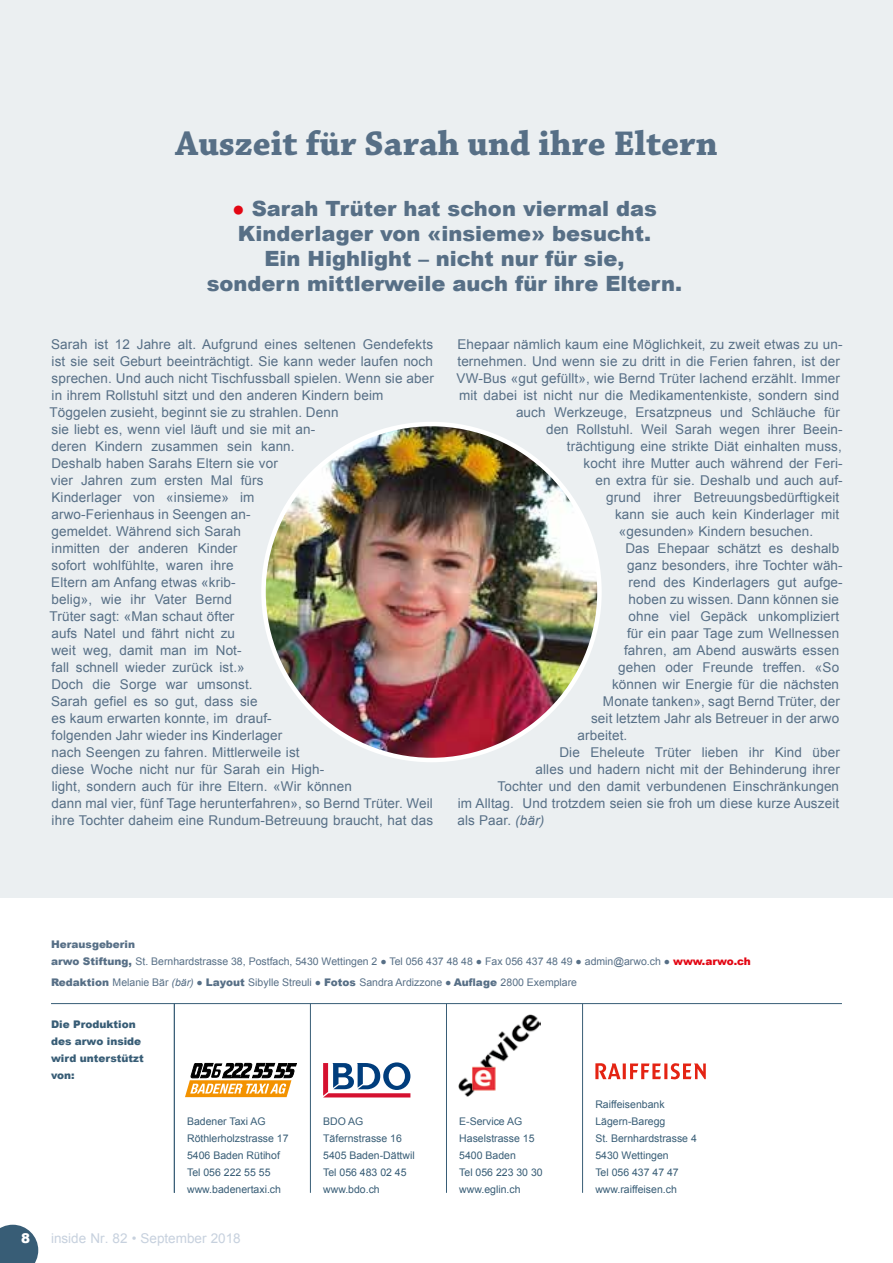
<style>
.page{position:relative;width:893px;height:1263px;background:#fff}
.page>*{position:absolute;margin:0;border:0;box-sizing:border-box;transform-origin:0 0}
.t1{font:700 36px "Chaparral Pro";color:#576f86}
.t2{font:900 21px/25.2px "Arial";color:#576f86;text-align:center}
.t3{font:13.5px/17px "Arial";letter-spacing:.01em;color:#576f86}
.t4{font:13.5px "Arial";color:#c7d1de}
.t5{font:900 13.5px "Arial";color:#fff}
.t6{font:10.5px/17px "Arial";color:#385d76}
.t7{font:10.5px/17px "Arial";color:#576f86}
.t8{font:900 10.5px/17px "Arial";color:#385d76}
.s1{font-family:"Arial Narrow";font-weight:400;color:#e30613}
.s2{font-style:italic}
.s3{font-weight:900}
.s4{font-family:"Arial Narrow"}
.s5{font-weight:900;color:#e30613}
</style>
<div class="page">
<svg style="left:0;top:1225px;width:38px;height:38px"></svg>
<div style="left:0;top:0;width:893px;height:897px;background:#ebeff1"></div>
<img style="left:458px;top:1014px;width:83px;height:83px">
<hr style="left:174px;top:1003px;width:1px;height:190px;background:#385d76">
<hr style="left:310px;top:1003px;width:1px;height:190px;background:#385d76">
<hr style="left:446px;top:1003px;width:1px;height:190px;background:#385d76">
<hr style="left:582px;top:1003px;width:1px;height:190px;background:#385d76">
<hr style="left:51px;top:1003px;width:791px;height:1px;background:#385d76">
<svg style="left:595px;top:1063px;width:111px;height:16px"></svg>
<svg style="left:185px;top:1063px;width:112px;height:34px"></svg>
<svg style="left:323px;top:1062px;width:87px;height:35px"></svg>
<img style="left:264px;top:424px;width:335px;height:336px;border-radius:166px">
<h1 class="t1" style="left:175px;top:123px;width:544px">Auszeit für Sarah und ihre Eltern</h1>
<h2 class="t2" style="left:207px;top:195px;width:477px"><span class="s1">●</span> Sarah Trüter hat schon viermal das Kinderlager von «insieme» besucht.<br>Ein Highlight – nicht nur für sie,<br>sondern mittlerweile auch für ihre Eltern.</h2>
<p class="t3" style="left:50px;top:336px;width:386px">Sarah ist 12 Jahre alt. Aufgrund eines seltenen Gendefekts ist sie seit Geburt beeinträchtigt. Sie kann weder laufen noch sprechen. Und auch nicht Tischfussball spielen. Wenn sie aber in ihrem Rollstuhl sitzt und den anderen Kindern beim Töggelen zusieht, beginnt sie zu strahlen. Denn<br>sie liebt es, wenn viel läuft und sie mit an-<br>deren Kindern zusammen sein kann.<br>Deshalb haben Sarahs Eltern sie vor<br>vier Jahren zum ersten Mal fürs<br>Kinderlager von «insieme» im<br>arwo-Ferienhaus in Seengen an-<br>gemeldet. Während sich Sarah<br>inmitten der anderen Kinder<br>sofort wohlfühlte, waren ihre<br>Eltern am Anfang etwas «krib-<br>belig», wie ihr Vater Bernd<br>Trüter sagt: «Man schaut öfter<br>aufs Natel und fährt nicht zu<br>weit weg, damit man im Not-<br>fall schnell wieder zurück ist.»<br>Doch die Sorge war umsonst.<br>Sarah gefiel es so gut, dass sie<br>es kaum erwarten konnte, im drauf-<br>folgenden Jahr wieder ins Kinderlager<br>nach Seengen zu fahren. Mittlerweile ist<br>diese Woche nicht nur für Sarah ein High-<br>light, sondern auch für ihre Eltern. «Wir können<br>dann mal vier, fünf Tage herunterfahren», so Bernd Trüter. Weil ihre Tochter daheim eine Rundum-Betreuung braucht, hat das</p>
<p class="t3" style="left:457px;top:336px;width:387px">Ehepaar nämlich kaum eine Möglichkeit, zu zweit etwas zu un-</p>
<p class="t3" style="left:457px;top:353px;width:384px">ternehmen. Und wenn sie zu dritt in die Ferien fahren, ist der</p>
<p class="t3" style="left:457px;top:370px;width:385px">VW-Bus «gut gefüllt», wie Bernd Trüter lachend erzählt. Immer</p>
<p class="t3" style="left:459px;top:387px;width:382px">mit dabei ist nicht nur die Medikamentenkiste, sondern sind</p>
<p class="t3" style="left:516px;top:404px;width:325px">auch Werkzeuge, Ersatzpneus und Schläuche für</p>
<p class="t3" style="left:546px;top:421px;width:298px">den Rollstuhl. Weil Sarah wegen ihrer Beein-</p>
<p class="t3" style="left:567px;top:438px;width:276px">trächtigung eine strikte Diät einhalten muss,</p>
<p class="t3" style="left:584px;top:455px;width:261px">kocht ihre Mutter auch während der Feri-</p>
<p class="t3" style="left:595px;top:472px;width:249px">en extra für sie. Deshalb und auch auf-</p>
<p class="t3" style="left:606px;top:489px;width:235px">grund ihrer Betreuungsbedürftigkeit</p>
<p class="t3" style="left:615px;top:506px;width:226px">kann sie auch kein Kinderlager mit</p>
<p class="t3" style="left:619px;top:523px;width:196px">«gesunden» Kindern besuchen.</p>
<p class="t3" style="left:625px;top:540px;width:215px">Das Ehepaar schätzt es deshalb</p>
<p class="t3" style="left:627px;top:557px;width:217px">ganz besonders, ihre Tochter wäh-</p>
<p class="t3" style="left:629px;top:574px;width:216px">rend des Kinderlagers gut aufge-</p>
<p class="t3" style="left:629px;top:591px;width:212px">hoben zu wissen. Dann können sie</p>
<p class="t3" style="left:629px;top:608px;width:212px">ohne viel Gepäck unkompliziert</p>
<p class="t3" style="left:627px;top:625px;width:214px">für ein paar Tage zum Wellnessen</p>
<p class="t3" style="left:624px;top:642px;width:217px">fahren, am Abend auswärts essen</p>
<p class="t3" style="left:618px;top:659px;width:223px">gehen oder Freunde treffen. «So</p>
<p class="t3" style="left:612px;top:676px;width:229px">können wir Energie für die nächsten</p>
<p class="t3" style="left:603px;top:693px;width:239px">Monate tanken», sagt Bernd Trüter, der</p>
<p class="t3" style="left:591px;top:710px;width:250px">seit letztem Jahr als Betreuer in der arwo</p>
<p class="t3" style="left:577px;top:727px;width:51px">arbeitet.</p>
<p class="t3" style="left:559px;top:744px;width:282px">Die Eheleute Trüter lieben ihr Kind über</p>
<p class="t3" style="left:535px;top:761px;width:306px">alles und hadern nicht mit der Behinderung ihrer</p>
<p class="t3" style="left:498px;top:778px;width:343px">Tochter und den damit verbundenen Einschränkungen</p>
<p class="t3" style="left:458px;top:795px;width:383px">im Alltag. Und trotzdem seien sie froh um diese kurze Auszeit</p>
<p class="t3" style="left:457px;top:812px;width:88px">als Paar. <span class="s2">(bär)</span></p>
<p class="t7" style="left:51px;top:936px;width:701px"><span class="s3">Herausgeberin<br>arwo Stiftung,</span> St. Bernhardstrasse 38, Postfach, 5430 Wettingen 2 <span class="s4">●</span> Tel 056 437 48 48 <span class="s4">●</span> Fax 056 437 48 49 <span class="s4">●</span> admin@arwo.ch <span class="s4">●</span> <span class="s5">www.arwo.ch</span></p>
<p class="t7" style="left:51px;top:974px;width:528px"><span class="s3">Redaktion</span> Melanie Bär <span class="s2">(bär)</span> <span class="s4">●</span> <span class="s3">Layout</span> Sibylle Streuli <span class="s4">●</span> <span class="s3">Fotos</span> Sandra Ardizzone <span class="s4">●</span> <span class="s3">Auflage</span> 2800 Exemplare</p>
<p class="t8" style="left:51px;top:1015px;width:94px">Die Produktion des arwo inside wird unterstützt von:</p>
<p class="t6" style="left:187px;top:1113px;width:103px">Badener Taxi AG<br>Röthlerholzstrasse 17<br>5406 Baden Rütihof<br>Tel 056 222 55 55 www.badenertaxi.ch</p>
<p class="t6" style="left:323px;top:1113px;width:93px">BDO AG<br>Täfernstrasse 16<br>5405 Baden-Dättwil<br>Tel 056 483 02 45 www.bdo.ch</p>
<p class="t6" style="left:459px;top:1113px;width:85px">E-Service AG<br>Haselstrasse 15<br>5400 Baden<br>Tel 056 223 30 30 www.eglin.ch</p>
<p class="t5" style="left:21px;top:1228px;width:11px">8</p>
<p class="t4" style="left:51px;top:1229px;width:191px">inside Nr. 82 • September 2018</p>
<p class="t6" style="left:595px;top:1096px;width:103px">Raiffeisenbank<br>Lägern-Baregg<br>St. Bernhardstrasse 4<br>5430 Wettingen<br>Tel 056 437 47 47 www.raiffeisen.ch</p>
</div>
